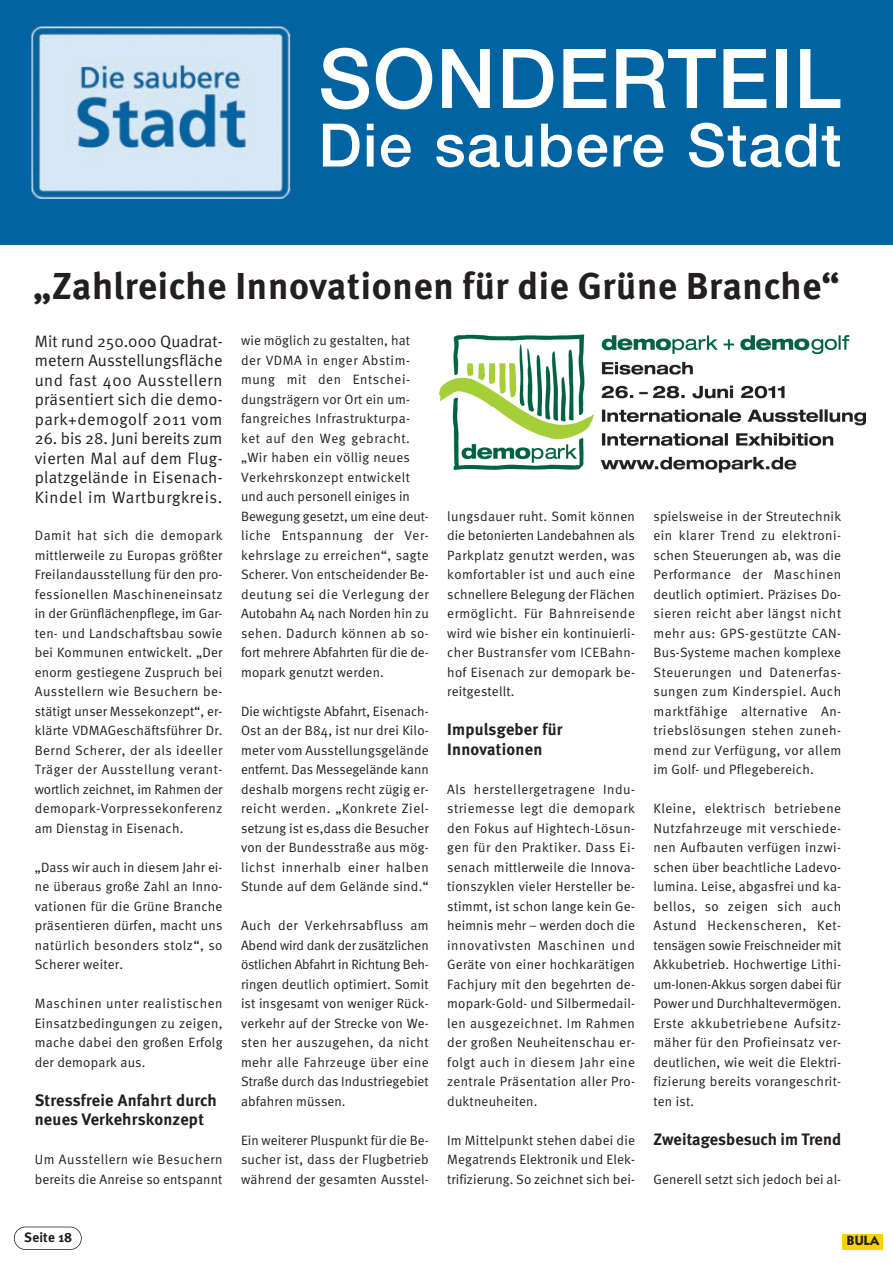
<style>
.page{position:relative;width:893px;height:1263px;background:#fff}
.page>*{position:absolute;margin:0;border:0;box-sizing:border-box;transform-origin:0 0}
.t1{font:500 82.5px "Helvetica Neue";letter-spacing:.01em;color:#fff}
.t2{font:500 60px "Helvetica Neue";letter-spacing:.02em;color:#fff}
.t3{font:700 37.5px "Meta";letter-spacing:.02em;color:#231f20}
.t4{font:16.5px/19.5px "Meta Normal";letter-spacing:.025em;color:#231f20;text-align:justify}
.t5{font:700 16.5px/19.5px "Meta";letter-spacing:.01em;color:#231f20}
.t6{font:13.5px/19.5px "Meta Normal";letter-spacing:.015em;color:#231f20;text-align:justify}
.t7{font:700 13.5px "Meta";letter-spacing:.015em;color:#231f20}
.t8{font:700 13.5px "Itc Kabel LT";color:#231f20}
</style>
<div class="page">
<div style="left:0;top:0;width:893px;height:245px;background:#0164a2"></div>
<div style="left:14px;top:1226px;width:68px;height:24px;border:2px solid #231f20;border-radius:12px"></div>
<div style="left:842px;top:1234px;width:40px;height:15px;background:#fed105"></div>
<img style="left:31px;top:26px;width:259px;height:173px">
<img style="left:440px;top:334px;width:425px;height:139px">
<h1 class="t1" style="left:318px;top:49px;width:524px">SONDERTEIL</h1>
<h2 class="t2" style="left:318px;top:124px;width:524px">Die saubere Stadt</h2>
<h3 class="t3" style="left:33px;top:264px;width:808px">„Zahlreiche Innovationen für die Grüne Branche“</h3>
<p class="t4" style="left:35px;top:333px;width:189px">Mit rund 250.000 Quadrat&shy;metern Ausstellungsfläche und fast 400 Ausstellern präsentiert sich die demo&shy;park+demogolf 2011 vom</p>
<p class="t4" style="left:35px;top:430px;width:189px">26. bis 28. Juni bereits zum vierten Mal auf dem Flug&shy;platzgelände in Eisenach-Kindel im Wartburgkreis.</p>
<p class="t6" style="left:35px;top:527px;width:189px">Damit hat sich die demopark mittlerweile zu Europas größter Freilandausstellung für den pro&shy;fessionellen Maschineneinsatz in der Grünflächenpflege, im Gar&shy;ten- und Landschaftsbau sowie bei Kommunen entwickelt. „Der enorm gestiegene Zuspruch bei Ausstellern wie Besuchern be&shy;stätigt unser Messekonzept“, er&shy;klärte VDMAGeschäftsführer Dr.<br>Bernd Scherer, der als ideeller Träger der Ausstellung verant&shy;wortlich zeichnet, im Rahmen der demopark-Vorpressekonferenz am Dienstag in Eisenach.</p>
<p class="t6" style="left:35px;top:858px;width:189px">„Dass wir auch in diesem Jahr ei&shy;ne überaus große Zahl an Inno&shy;vationen für die Grüne Branche präsentieren dürfen, macht uns natürlich besonders stolz“, so Scherer weiter.</p>
<p class="t6" style="left:35px;top:995px;width:189px">Maschinen unter realistischen Einsatzbedingungen zu zeigen, mache dabei den großen Erfolg der demopark aus.</p>
<p class="t5" style="left:35px;top:1090px;width:183px">Stressfreie Anfahrt durch neues Verkehrskonzept</p>
<p class="t6" style="left:35px;top:1151px;width:189px">Um Ausstellern wie Besuchern bereits die Anreise so entspannt</p>
<p class="t6" style="left:241px;top:332px;width:189px;text-align:left">wie möglich zu gestalten, hat der VDMA in enger Abstim&shy;mung mit den Entschei&shy;dungsträgern vor Ort ein um&shy;fangreiches Infrastrukturpa&shy;ket auf den Weg gebracht. „Wir haben ein völlig neues<br>Verkehrskonzept entwickelt und auch personell einiges in<br>Bewegung gesetzt, um eine deut&shy;liche Entspannung der Ver&shy;kehrslage zu erreichen“, sagte<br>Scherer. Von entscheidender Be&shy;deutung sei die Verlegung der<br>Autobahn A4 nach Norden hin zu sehen. Dadurch können ab so&shy;fort mehrere Abfahrten für die de&shy;mopark genutzt werden.</p>
<p class="t6" style="left:241px;top:702px;width:189px">Die wichtigste Abfahrt, Eisenach-Ost an der B84, ist nur drei Kilo&shy;meter vom Ausstellungsgelände entfernt. Das Messegelände kann deshalb morgens recht zügig er&shy;reicht werden. „Konkrete Ziel&shy;setzung ist es,dass die Besucher von der Bundesstraße aus mög&shy;lichst innerhalb einer halben Stunde auf dem Gelände sind.“</p>
<p class="t6" style="left:241px;top:917px;width:189px">Auch der Verkehrsabfluss am Abend wird dank der zusätzlichen östlichen Abfahrt in Richtung Beh&shy;ringen deutlich optimiert. Somit ist insgesamt von weniger Rück&shy;verkehr auf der Strecke von We&shy;sten her auszugehen, da nicht mehr alle Fahrzeuge über eine Straße durch das Industriegebiet abfahren müssen.</p>
<p class="t6" style="left:241px;top:1131px;width:189px">Ein weiterer Pluspunkt für die Be&shy;sucher ist, dass der Flugbetrieb während der gesamten Ausstel-</p>
<p class="t6" style="left:653px;top:507px;width:189px">spielsweise in der Streutechnik ein klarer Trend zu elektroni&shy;schen Steuerungen ab, was die Performance der Maschinen deutlich optimiert. Präzises Do&shy;sieren reicht aber längst nicht mehr aus: GPS-gestützte CAN-Bus-Systeme machen komplexe Steuerungen und Datenerfas&shy;sungen zum Kinderspiel. Auch marktfähige alternative An&shy;triebslösungen stehen zuneh&shy;mend zur Verfügung, vor allem im Golf- und Pflegebereich.</p>
<p class="t6" style="left:653px;top:800px;width:189px">Kleine, elektrisch betriebene Nutzfahrzeuge mit verschiede&shy;nen Aufbauten verfügen inzwi&shy;schen über beachtliche Ladevo&shy;lumina. Leise, abgasfrei und ka&shy;bellos, so zeigen sich auch Astund Heckenscheren, Ket&shy;tensägen sowie Freischneider mit Akkubetrieb. Hochwertige Lithi&shy;um-Ionen-Akkus sorgen dabei für Power und Durchhaltevermögen.<br>Erste akkubetriebene Aufsitz&shy;mäher für den Profieinsatz ver&shy;deutlichen, wie weit die Elektri&shy;fizierung bereits vorangeschrit&shy;ten ist.</p>
<p class="t5" style="left:653px;top:1129px;width:189px">Zweitagesbesuch im Trend</p>
<p class="t6" style="left:653px;top:1170px;width:189px">Generell setzt sich jedoch bei al-</p>
<p class="t6" style="left:447px;top:507px;width:189px">lungsdauer ruht. Somit können die betonierten Landebahnen als Parkplatz genutzt werden, was komfortabler ist und auch eine schnellere Belegung der Flächen ermöglicht. Für Bahnreisende wird wie bisher ein kontinuierli&shy;cher Bustransfer vom ICEBahn&shy;hof Eisenach zur demopark be&shy;reitgestellt.</p>
<p class="t5" style="left:447px;top:719px;width:117px">Impulsgeber für<br>Innovationen</p>
<p class="t6" style="left:447px;top:780px;width:189px">Als herstellergetragene Indu&shy;striemesse legt die demopark den Fokus auf Hightech-Lösun&shy;gen für den Praktiker. Dass Ei&shy;senach mittlerweile die Innova&shy;tionszyklen vieler Hersteller be&shy;stimmt, ist schon lange kein Ge&shy;heimnis mehr – werden doch die innovativsten Maschinen und Geräte von einer hochkarätigen Fachjury mit den begehrten de&shy;mopark-Gold- und Silbermedail&shy;len ausgezeichnet. Im Rahmen der großen Neuheitenschau er&shy;folgt auch in diesem Jahr eine zentrale Präsentation aller Pro&shy;duktneuheiten.</p>
<p class="t6" style="left:447px;top:1131px;width:189px">Im Mittelpunkt stehen dabei die Megatrends Elektronik und Elek&shy;trifizierung. So zeichnet sich bei-</p>
<p class="t7" style="left:24px;top:1229px;width:50px">Seite 18</p>
<p class="t8" style="left:847px;top:1232px;width:34px">BULA</p>
</div>
